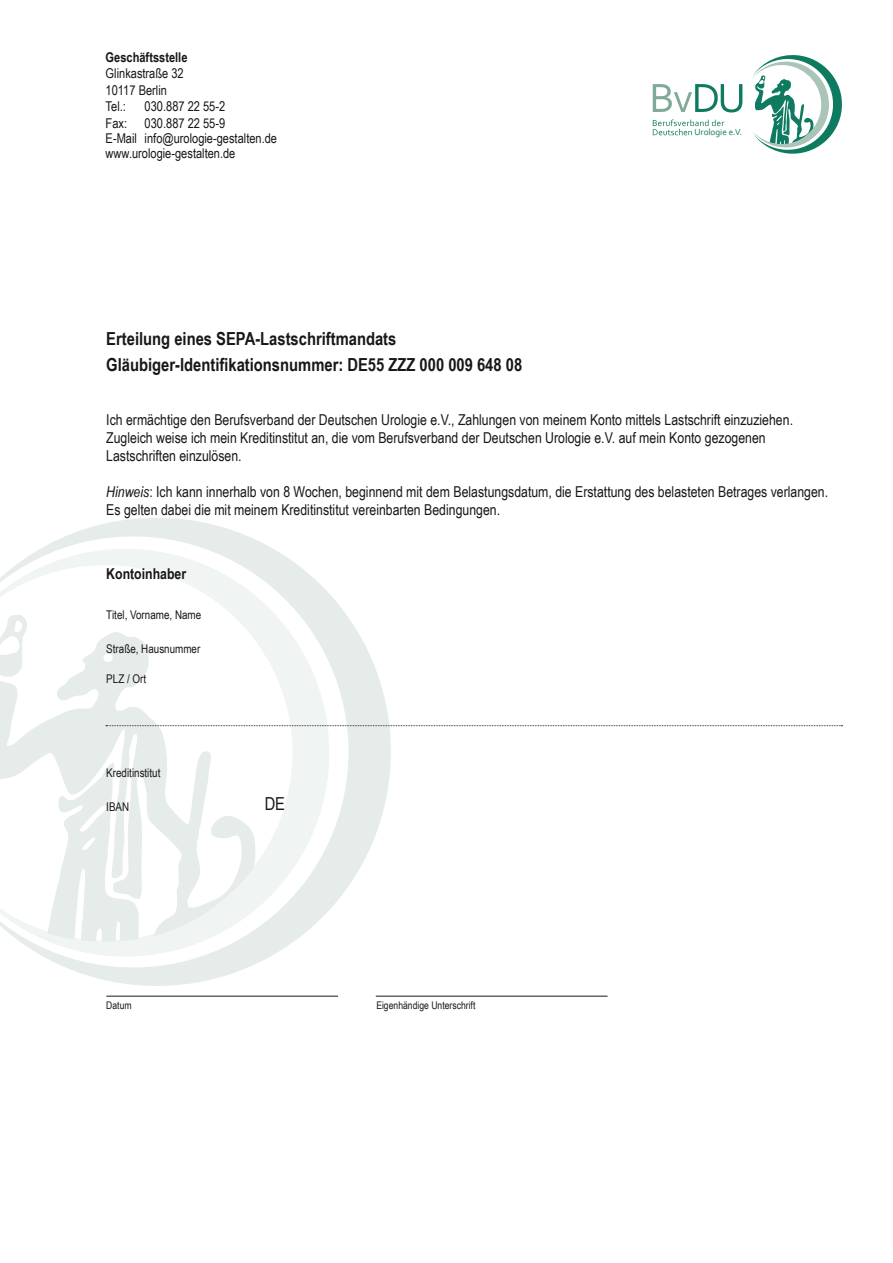
<style>
.page{position:relative;width:893px;height:1263px;background:#fff}
.page>*{position:absolute;margin:0;border:0;box-sizing:border-box;transform-origin:0 0}
.t1{font:700 18px/25.5px "Arial Narrow";color:#181716}
.t2{font:18px "Arial Narrow";color:#181716}
.t3{font:15px/18px "Arial Narrow";color:#181716}
.t4{font:700 15px "Arial Narrow";color:#181716}
.t5{font:13.5px/16.5px "Arial Narrow";color:#181716}
.t6{font:700 13.5px "Arial Narrow";color:#181716}
.t7{font:12px "Arial Narrow";color:#181716}
.t8{font:10.5px "Arial Narrow";color:#181716}
.t9{font:9.15px "Corbel";color:#0e7a5f}
.s1{font-style:italic}
</style>
<div class="page">
<svg style="left:0;top:518px;width:401px;height:478px"></svg>
<hr style="left:106px;top:996px;width:232px;height:1px;background:#181716">
<hr style="left:376px;top:996px;width:231px;height:1px;background:#181716">
<svg style="left:106px;top:725px;width:737px;height:1px"></svg>
<svg style="left:653px;top:84px;width:89px;height:28px"></svg>
<svg style="left:653px;top:119px;width:71px;height:16px"></svg>
<svg style="left:752px;top:55px;width:90px;height:99px"></svg>
<p class="t6" style="left:106px;top:47px;width:83px">Geschäftsstelle</p>
<p class="t5" style="left:106px;top:65px;width:80px">Glinkastraße 32<br>10117 Berlin<br>Tel.:</p>
<p class="t5" style="left:145px;top:98px;width:82px">030.887 22 55-2</p>
<p class="t5" style="left:106px;top:115px;width:173px;line-height:15px;text-indent:39px">030.887 22 55-9<br>E-Mail info@urologie-gestalten.de www.urologie-gestalten.de</p>
<p class="t9" style="left:694px;top:126px;width:49px">Urologie e.V.</p>
<p class="t5" style="left:106px;top:114px;width:23px">Fax:</p>
<p class="t1" style="left:106px;top:325px;width:417px">Erteilung eines SEPA-Lastschriftmandats<br>Gläubiger-Identifikationsnummer: DE55 ZZZ 000 009 648 08</p>
<p class="t3" style="left:106px;top:410px;width:688px">Ich ermächtige den Berufsverband der Deutschen Urologie e.V., Zahlungen von meinem Konto mittels Lastschrift einzuziehen.<br>Zugleich weise ich mein Kreditinstitut an, die vom Berufsverband der Deutschen Urologie e.V. auf mein Konto gezogenen<br>Lastschriften einzulösen.</p>
<p class="t3" style="left:106px;top:482px;width:723px"><span class="s1">Hinweis</span>: Ich kann innerhalb von 8 Wochen, beginnend mit dem Belastungsdatum, die Erstattung des belasteten Betrages verlangen.<br>Es gelten dabei die mit meinem Kreditinstitut vereinbarten Bedingungen.</p>
<p class="t4" style="left:106px;top:562px;width:81px">Kontoinhaber</p>
<p class="t7" style="left:106px;top:606px;width:96px">Titel, Vorname, Name</p>
<p class="t7" style="left:106px;top:640px;width:96px">Straße, Hausnummer</p>
<p class="t7" style="left:106px;top:670px;width:41px">PLZ / Ort</p>
<p class="t7" style="left:106px;top:763px;width:56px">Kreditinstitut</p>
<p class="t7" style="left:106px;top:797px;width:24px">IBAN</p>
<p class="t2" style="left:265px;top:790px;width:22px">DE</p>
<p class="t8" style="left:106px;top:998px;width:27px">Datum</p>
<p class="t8" style="left:376px;top:998px;width:101px">Eigenhändige Unterschrift</p>
</div>
